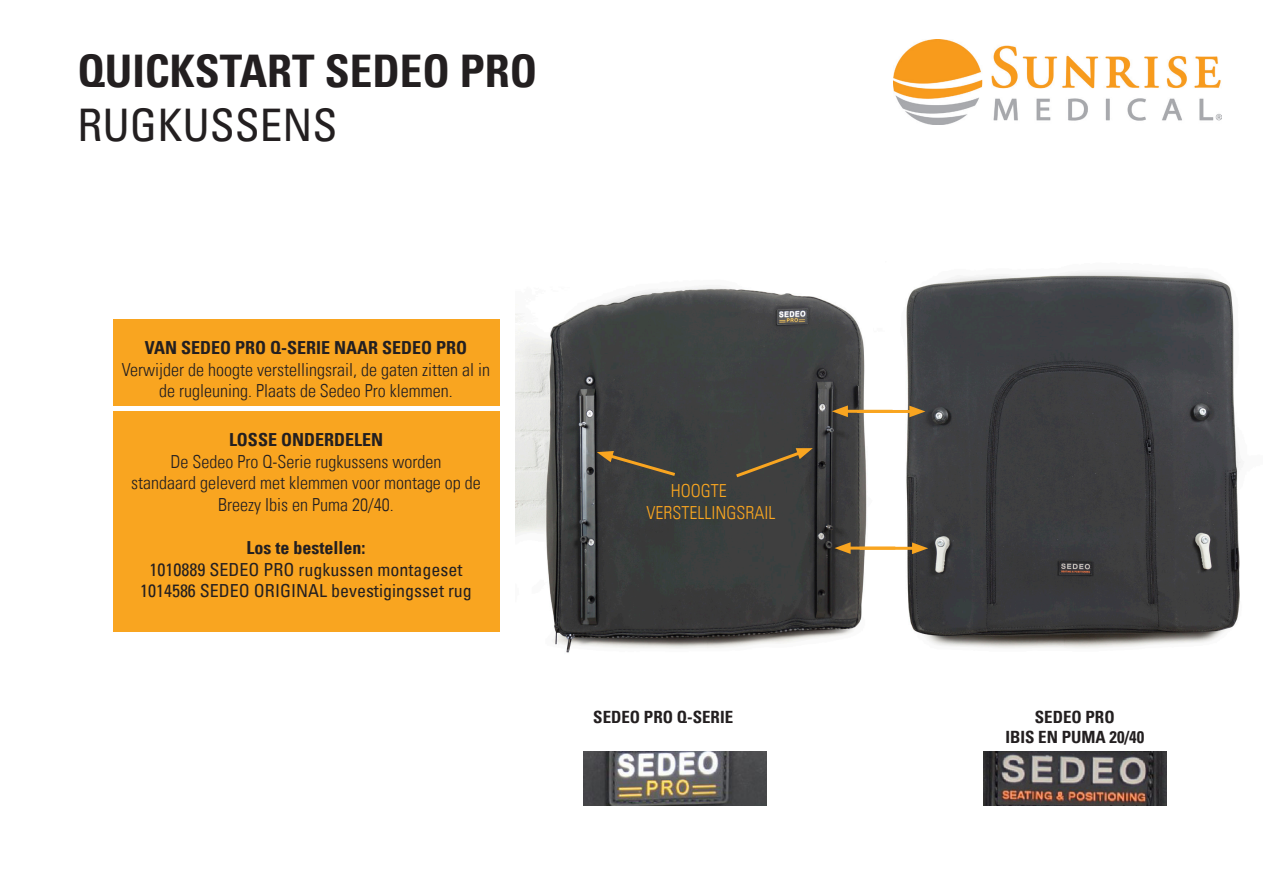
<style>
.page{position:relative;width:1263px;height:893px;background:#fff}
.page>*{position:absolute;margin:0;border:0;box-sizing:border-box;transform-origin:0 0}
.t1{font:45px/54px "Univers Com 67 Bold Cond";color:#231f20}
.t2{font:18px/21.6px "Univers Com 47 Light Cond";color:#231f20;text-align:center}
.t3{font:condensed 18px "Univers Com 57";color:#231f20}
.t4{font:18px "Univers Com 67 Bold Cond";color:#231f20}
.t5{font:18px "Univers Com 47 Light Cond";color:#f9a520}
.t6{font:16.95px "Univers Com 67 Bold Cond";color:#231f20}
.s1{font-family:"Univers Com 57";font-stretch:condensed}
.s2{font-family:"Univers Com 67 Bold Cond"}
</style>
<div class="page">
<img style="left:516px;top:287px;width:370px;height:366px">
<img style="left:886px;top:271px;width:355px;height:377px">
<svg style="left:597px;top:451px;width:81px;height:27px;background:#544a39"></svg>
<svg style="left:733px;top:448px;width:80px;height:32px;background:#524a3b"></svg>
<hr style="left:860px;top:547px;width:58px;height:3px;background:#f9a520">
<svg style="left:912px;top:542px;width:16px;height:12px"></svg>
<hr style="left:845px;top:547px;width:50px;height:3px;background:#f9a520">
<svg style="left:834px;top:542px;width:17px;height:12px"></svg>
<hr style="left:857px;top:410px;width:58px;height:3px;background:#f9a520">
<svg style="left:909px;top:406px;width:16px;height:11px"></svg>
<hr style="left:842px;top:410px;width:50px;height:3px;background:#f9a520">
<svg style="left:832px;top:405px;width:16px;height:12px"></svg>
<img style="left:893px;top:39px;width:329px;height:85px">
<img style="left:583px;top:751px;width:184px;height:54px">
<img style="left:983px;top:751px;width:183px;height:54px">
<div style="left:113px;top:411px;width:386px;height:221px;background:#f9a520"></div>
<div style="left:113px;top:319px;width:386px;height:86px;background:#f9a520"></div>
<p class="t1" style="left:77px;top:44px;width:461px">QUICKSTART SEDEO PRO<br><span class="s1">RUGKUSSENS</span></p>
<p class="t4" style="left:145px;top:336px;width:324px">VAN SEDEO PRO Q-SERIE NAAR SEDEO PRO</p>
<p class="t2" style="left:122px;top:358px;width:370px">Verwijder de hoogte verstellingsrail, de gaten zitten al in de rugleuning. Plaats de Sedeo Pro klemmen.</p>
<p class="t2" style="left:131px;top:429px;width:351px"><span class="s2">LOSSE ONDERDELEN<br></span>De Sedeo Pro Q-Serie rugkussens worden<br>standaard geleverd met klemmen voor montage op de Breezy Ibis en Puma 20/40.</p>
<p class="t4" style="left:246px;top:537px;width:120px">Los te bestellen:</p>
<p class="t3" style="left:150px;top:558px;width:314px">1010889 SEDEO PRO rugkussen montageset</p>
<p class="t3" style="left:140px;top:579px;width:333px">1014586 SEDEO ORIGINAL bevestigingsset rug</p>
<p class="t5" style="left:671px;top:480px;width:58px">HOOGTE</p>
<p class="t5" style="left:646px;top:502px;width:130px">VERSTELLINGSRAIL</p>
<p class="t6" style="left:593px;top:706px;width:141px">SEDEO PRO Q-SERIE</p>
<p class="t6" style="left:1035px;top:706px;width:81px">SEDEO PRO</p>
<p class="t6" style="left:1005px;top:727px;width:140px">IBIS EN PUMA 20/40</p>
</div>
